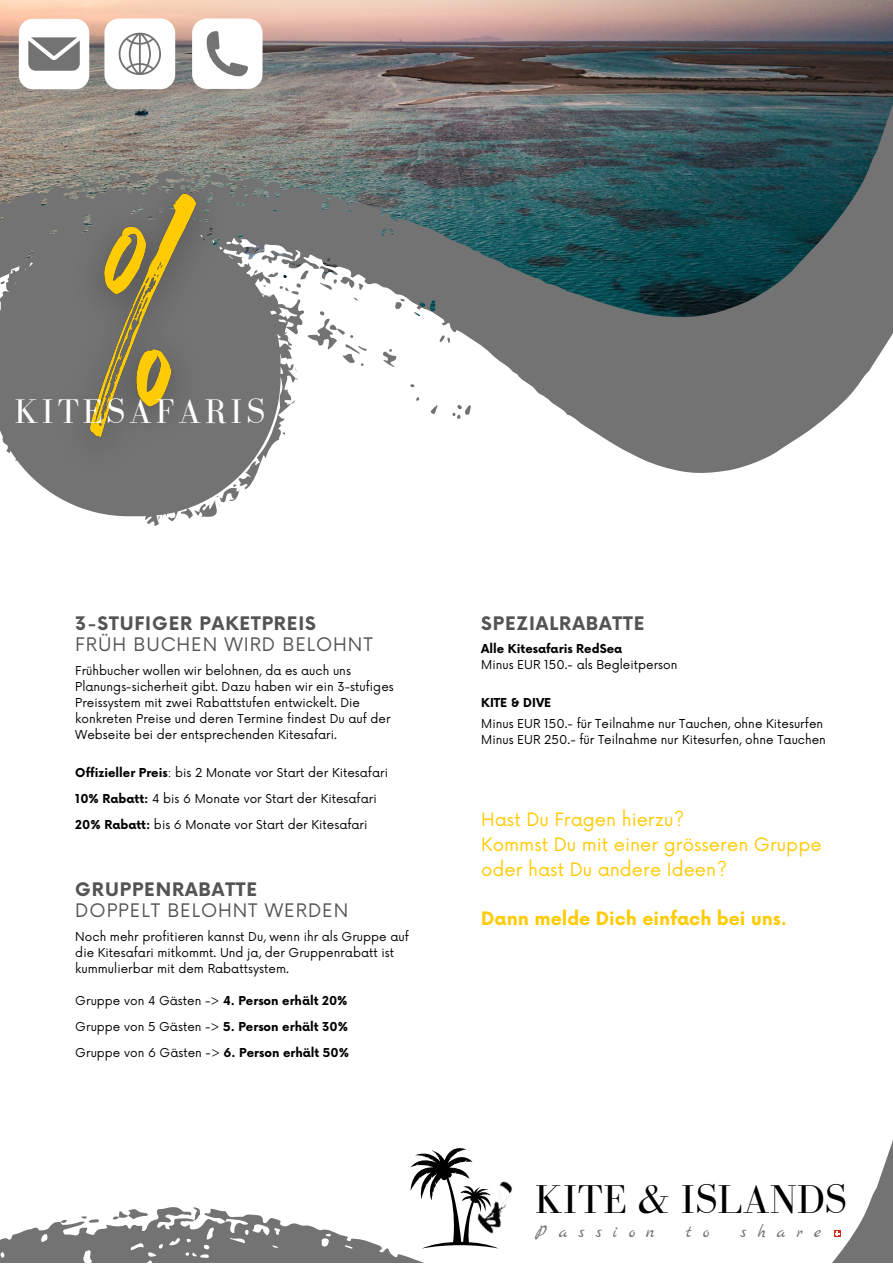
<style>
.page{position:relative;width:893px;height:1264px;background:#fff}
.page>*{position:absolute;margin:0;border:0;box-sizing:border-box;transform-origin:0 0}
.t1{font:41.4px "Bodoni FLF";color:#000}
.t2{font:35.25px "Bodoni FLF";letter-spacing:.095em;color:#fff}
.t3{font:700 18.15px "Now";letter-spacing:.05em;color:#545454}
.t4{font:18.15px "Now";letter-spacing:.05em;color:#545454}
.t5{font:18.15px "Marck Script";letter-spacing:.615em;color:#737373}
.t6{font:18px/24.8px "Now";color:#ffcb05}
.t7{font:700 18px "Now";color:#ffcb05}
.t8{font:12px/16px "Now";color:#000}
.t9{font:700 12px "Now";color:#000}
.s1{font-weight:700}
</style>
<div class="page">
<img style="left:0;top:0;width:892px;height:46px">
<img style="left:0;top:46px;width:892px;height:143px">
<svg style="left:0;top:189px;width:892px;height:284px"></svg>
<svg style="left:296px;top:250px;width:5px;height:11px"></svg>
<svg style="left:0;top:215px;width:296px;height:258px;fill:#737373"></svg>
<svg style="left:291px;top:400px;width:4px;height:4px"></svg>
<svg style="left:282px;top:432px;width:4px;height:3px"></svg>
<svg style="left:293px;top:363px;width:5px;height:17px"></svg>
<svg style="left:192px;top:18px;width:70px;height:71px"></svg>
<svg style="left:104px;top:18px;width:71px;height:71px"></svg>
<svg style="left:0;top:1143px;width:892px;height:119px"></svg>
<svg style="left:193px;top:1206px;width:8px;height:14px"></svg>
<svg style="left:60px;top:1219px;width:7px;height:4px"></svg>
<svg style="left:81px;top:1215px;width:18px;height:8px"></svg>
<svg style="left:112px;top:1206px;width:36px;height:13px"></svg>
<svg style="left:834px;top:1230px;width:6px;height:6px"></svg>
<svg style="left:410px;top:1143px;width:88px;height:105px"></svg>
<img style="left:468px;top:1178px;width:59px;height:63px">
<svg style="left:19px;top:19px;width:70px;height:70px"></svg>
<img style="left:26px;top:118px;width:235px;height:408px">
<p class="t2" style="left:14px;top:392px;width:252px">KITESAFARIS</p>
<p class="t3" style="left:75px;top:613px;width:242px">3-STUFIGER PAKETPREIS</p>
<p class="t4" style="left:75px;top:634px;width:299px">FRÜH BUCHEN WIRD BELOHNT</p>
<p class="t8" style="left:75px;top:663px;width:320px">Frühbucher wollen wir belohnen, da es auch uns Planungs-sicherheit gibt. Dazu haben wir ein 3-stufiges Preissystem mit zwei Rabattstufen entwickelt. Die konkreten Preise und deren Termine findest Du auf der Webseite bei der entsprechenden Kitesafari.</p>
<p class="t8" style="left:75px;top:765px;width:314px"><span class="s1">Offizieller Preis</span>: bis 2 Monate vor Start der Kitesafari</p>
<p class="t8" style="left:75px;top:791px;width:303px"><span class="s1">10% Rabatt:</span> 4 bis 6 Monate vor Start der Kitesafari</p>
<p class="t8" style="left:75px;top:817px;width:294px"><span class="s1">20% Rabatt:</span> bis 6 Monate vor Start der Kitesafari</p>
<p class="t3" style="left:75px;top:879px;width:183px">GRUPPENRABATTE</p>
<p class="t4" style="left:75px;top:900px;width:274px">DOPPELT BELOHNT WERDEN</p>
<p class="t8" style="left:75px;top:929px;width:335px">Noch mehr profitieren kannst Du, wenn ihr als Gruppe auf die Kitesafari mitkommt. Und ja, der Gruppenrabatt ist kummulierbar mit dem Rabattsystem.</p>
<p class="t8" style="left:75px;top:993px;width:274px">Gruppe von 4 Gästen -&gt; <span class="s1">4. Person erhält 20%</span></p>
<p class="t8" style="left:75px;top:1019px;width:274px">Gruppe von 5 Gästen -&gt; <span class="s1">5. Person erhält 30%</span></p>
<p class="t8" style="left:75px;top:1045px;width:275px">Gruppe von 6 Gästen -&gt; <span class="s1">6. Person erhält 50%</span></p>
<p class="t3" style="left:481px;top:613px;width:164px">SPEZIALRABATTE</p>
<p class="t9" style="left:481px;top:642px;width:142px">Alle Kitesafaris RedSea</p>
<p class="t8" style="left:481px;top:657px;width:198px">Minus EUR 150.- als Begleitperson</p>
<p class="t9" style="left:481px;top:696px;width:71px">KITE &amp; DIVE</p>
<p class="t8" style="left:481px;top:716px;width:343px">Minus EUR 150.- für Teilnahme nur Tauchen, ohne Kitesurfen</p>
<p class="t8" style="left:481px;top:732px;width:346px">Minus EUR 250.- für Teilnahme nur Kitesurfen, ohne Tauchen</p>
<p class="t6" style="left:481px;top:808px;width:204px">Hast Du Fragen hierzu?</p>
<p class="t6" style="left:481px;top:832px;width:342px">Kommst Du mit einer grösseren Gruppe oder hast Du andere Ideen?</p>
<p class="t7" style="left:481px;top:908px;width:307px">Dann melde Dich einfach bei uns.</p>
<p class="t1" style="left:535px;top:1176px;width:313px">KITE &amp; ISLANDS</p>
<p class="t5" style="left:535px;top:1221px;width:121px">Passion</p>
<p class="t5" style="left:686px;top:1221px;width:25px">t o</p>
<p class="t5" style="left:740px;top:1221px;width:82px">share</p>
</div>
